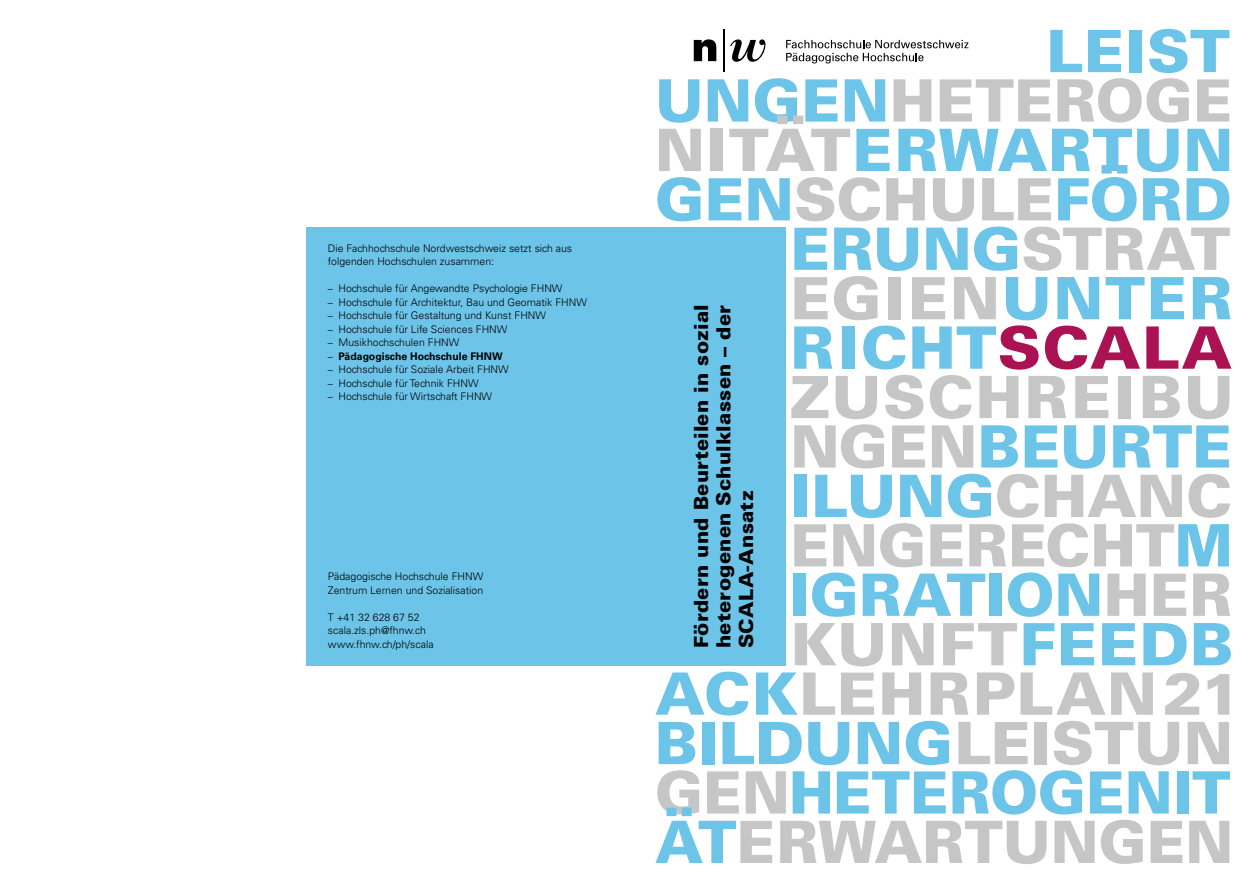
<style>
.page{position:relative;width:1259px;height:893px;background:#fff}
.page>*{position:absolute;margin:0;border:0;box-sizing:border-box;transform-origin:0 0}
.t1{font:900 58.5px/49.3px "Univers LT Std";color:#c6c6c6;text-align:right}
.t2{font:900 19.5px/22.5px "Univers LT Std";letter-spacing:.015em;color:#000;text-align:justify}
.t3{font:300 10.5px/13.5px "Univers LT Std";color:#000}
.t4{font:700 10.5px "Univers LT Std";color:#000}
.s1{font-family:"Egyptienne FLT Std";font-weight:400}
.s2{color:#6cc4e9}
.s3{color:#aa1254}
</style>
<div class="page">
<svg style="left:786px;top:40px;width:182px;height:23px"></svg>
<hr style="left:723px;top:29px;width:2px;height:43px;background:#000">
<svg style="left:694px;top:39px;width:22px;height:22px"></svg>
<svg style="left:730px;top:39px;width:36px;height:23px"></svg>
<div style="left:307px;top:227px;width:479px;height:439px;background:#6cc4e9"></div>
<p class="t3" style="left:328px;top:241px;width:246px">Die Fachhochschule Nordwestschweiz setzt sich aus folgenden Hochschulen zusammen:</p>
<p class="t3" style="left:328px;top:282px;width:236px"><span class="s1">–</span> Hochschule für Angewandte Psychologie FHNW</p>
<p class="t3" style="left:328px;top:295px;width:260px"><span class="s1">–</span> Hochschule für Architektur, Bau und Geomatik FHNW</p>
<p class="t3" style="left:328px;top:309px;width:220px"><span class="s1">–</span> Hochschule für Gestaltung und Kunst FHNW</p>
<p class="t3" style="left:328px;top:322px;width:181px"><span class="s1">–</span> Hochschule für Life Sciences FHNW</p>
<p class="t3" style="left:328px;top:336px;width:133px"><span class="s1">–</span> Musikhochschulen FHNW</p>
<p class="t4" style="left:328px;top:350px;width:176px"><span class="s1">–</span> Pädagogische Hochschule FHNW</p>
<p class="t3" style="left:328px;top:363px;width:182px"><span class="s1">–</span> Hochschule für Soziale Arbeit FHNW</p>
<p class="t3" style="left:328px;top:376px;width:152px"><span class="s1">–</span> Hochschule für Technik FHNW</p>
<p class="t3" style="left:328px;top:390px;width:166px"><span class="s1">–</span> Hochschule für Wirtschaft FHNW</p>
<p class="t3" style="left:328px;top:570px;width:157px">Pädagogische Hochschule FHNW<br>Zentrum Lernen und Sozialisation</p>
<p class="t3" style="left:328px;top:610px;width:107px">T +41 32 628 67 52 scala.zls.ph@fhnw.ch www.fhnw.ch/ph/scala</p>
<h1 class="t1" style="left:655px;top:26px;width:588px"><span class="s2">LEIST<br>UNGEN</span>HETEROGE<br>NITÄT<span class="s2">ERWARTUN<br>GEN</span>SCHULE<span class="s2">FÖRD<br>ERUNG</span>STRAT<br>EGIEN<span class="s2">UNTER<br>RICHT</span><span class="s3">SCALA<br></span>ZUSCHREIBU<br>NGEN<span class="s2">BEURTE<br>ILUNG</span>CHANC<br>ENGERECHT<span class="s2">M<br>IGRATION</span>HER<br>KUNFT<span class="s2">FEEDB<br>ACK</span>LEHRPLAN21<br><span class="s2">BILDUNG</span>LEISTUN<br>GEN<span class="s2">HETEROGENIT<br>ÄT</span>ERWARTUNGEN</h1>
<h2 class="t2" style="left:689px;top:648px;width:345px;rotate:-90deg">Fördern und Beurteilen in sozial heterogenen Schulklassen – der SCALA-Ansatz</h2>
</div>
